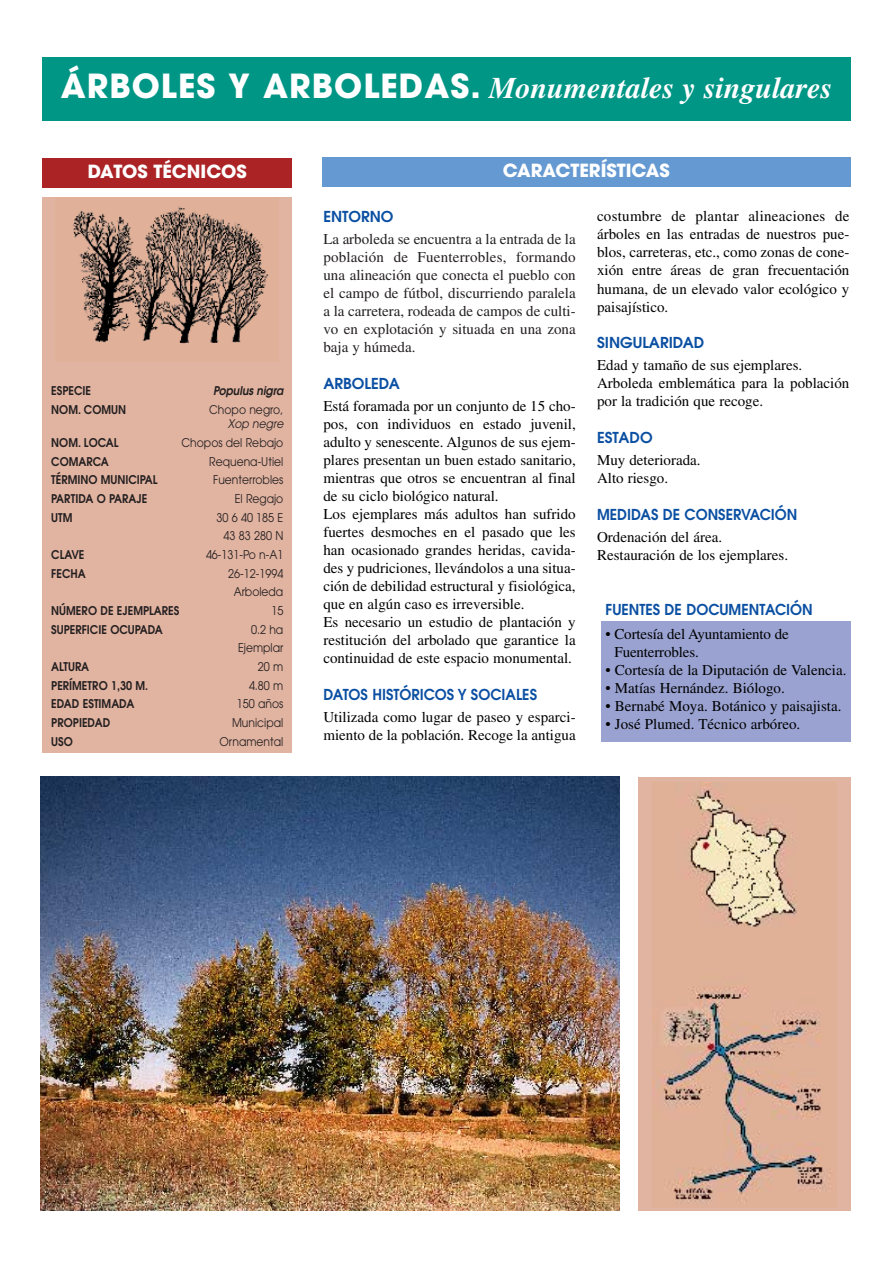
<style>
.page{position:relative;width:893px;height:1262px;background:#fff}
.page>*{position:absolute;margin:0;border:0;box-sizing:border-box;transform-origin:0 0}
.t1{font:italic 700 30px "Times";color:#fff}
.t2{font:700 18px "Avant Garde";color:#fff}
.t3{font:15px/18px "Times";color:#000}
.t4{font:15px/18px "Times";color:#231f20;text-align:justify}
.t5{font:600 15px "Avant Garde";color:#0a4fa2;scale:.95 1}
.t6{font:600 15px "Avant Garde";color:#0a4fa2}
.t7{font:12px/18.6px "Avant Garde";color:#231f20;text-align:center;scale:.9 1}
.t8{font:600 12px "Avant Garde";color:#231f20;scale:.9 1}
.t9{font:italic 600 12px "Avant Garde";color:#231f20;scale:.9 1}
.t10{font:italic 12px "Avant Garde";color:#231f20;scale:.9 1}
.s1{font-family:"Avant Garde";font-style:normal;font-size:33px}
</style>
<div class="page">
<div style="left:601px;top:621px;width:249px;height:120px;background:#99a2d1"></div>
<div style="left:43px;top:57px;width:807px;height:63px;background:#009685"></div>
<div style="left:43px;top:158px;width:249px;height:30px;background:#ac2326"></div>
<div style="left:322px;top:157px;width:528px;height:30px;background:#6599d1"></div>
<div style="left:43px;top:197px;width:249px;height:555px;background:#e1b3a1"></div>
<img style="left:72px;top:206px;width:197px;height:139px">
<div style="left:638px;top:779px;width:212px;height:428px;background:#e1b3a1"></div>
<img style="left:652px;top:782px;width:181px;height:422px">
<img style="left:41px;top:776px;width:578px;height:434px">
<h1 class="t1" style="left:61px;top:77px;width:773px"><span class="s1">ÁRBOLES Y ARBOLEDAS.</span> Monumentales y singulares</h1>
<p class="t2" style="left:88px;top:164px;width:161px">DATOS TÉCNICOS</p>
<p class="t2" style="left:503px;top:164px;width:168px">CARACTERÍSTICAS</p>
<p class="t8" style="left:51px;top:386px;width:46px">ESPECIE</p>
<p class="t9" style="left:213px;top:386px;width:80px">Populus nigra</p>
<p class="t8" style="left:51px;top:405px;width:85px">NOM. COMUN</p>
<p class="t7" style="left:209px;top:401px;width:84px">Chopo negro,</p>
<p class="t10" style="left:228px;top:419px;width:63px">Xop negre</p>
<p class="t8" style="left:51px;top:438px;width:76px">NOM. LOCAL</p>
<p class="t7" style="left:181px;top:434px;width:115px">Chopos del Rebajo</p>
<p class="t8" style="left:51px;top:457px;width:65px">COMARCA</p>
<p class="t7" style="left:209px;top:453px;width:84px">Requena-Utiel</p>
<p class="t8" style="left:51px;top:475px;width:120px">TÉRMINO MUNICIPAL</p>
<p class="t7" style="left:213px;top:472px;width:79px">Fuenterrobles</p>
<p class="t8" style="left:51px;top:494px;width:108px">PARTIDA O PARAJE</p>
<p class="t7" style="left:235px;top:490px;width:55px">El Regajo</p>
<p class="t8" style="left:51px;top:513px;width:25px">UTM</p>
<p class="t7" style="left:216px;top:509px;width:76px">30 6 40 185 E<br>43 83 280 N</p>
<p class="t8" style="left:51px;top:550px;width:38px">CLAVE</p>
<p class="t7" style="left:206px;top:546px;width:87px">46-131-Po n-A1</p>
<p class="t8" style="left:51px;top:568px;width:40px">FECHA</p>
<p class="t7" style="left:228px;top:565px;width:63px">26-12-1994<br>Arboleda</p>
<p class="t8" style="left:51px;top:606px;width:144px">NÚMERO DE EJEMPLARES</p>
<p class="t7" style="left:271px;top:602px;width:15px">15</p>
<p class="t8" style="left:51px;top:624px;width:125px">SUPERFICIE OCUPADA</p>
<p class="t7" style="left:238px;top:621px;width:52px;text-align:right">0.2 ha<br>Ejemplar</p>
<p class="t8" style="left:51px;top:662px;width:44px">ALTURA</p>
<p class="t7" style="left:258px;top:658px;width:30px">20 m</p>
<p class="t8" style="left:51px;top:680px;width:109px">PERÍMETRO 1,30 M.</p>
<p class="t7" style="left:249px;top:677px;width:40px">4.80 m</p>
<p class="t8" style="left:51px;top:699px;width:94px">EDAD ESTIMADA</p>
<p class="t7" style="left:237px;top:695px;width:53px">150 años</p>
<p class="t8" style="left:51px;top:718px;width:67px">PROPIEDAD</p>
<p class="t7" style="left:232px;top:714px;width:58px">Municipal</p>
<p class="t8" style="left:51px;top:736px;width:25px">USO</p>
<p class="t7" style="left:219px;top:733px;width:72px">Ornamental</p>
<p class="t6" style="left:323px;top:211px;width:71px">ENTORNO</p>
<p class="t4" style="left:323px;top:231px;width:254px">La arboleda se encuentra a la entrada de la población de Fuenterrobles, formando una alineación que conecta el pueblo con el campo de fútbol, discurriendo paralela a la carretera, rodeada de campos de culti&shy;vo en explotación y situada en una zona baja y húmeda.</p>
<p class="t6" style="left:323px;top:378px;width:78px">ARBOLEDA</p>
<p class="t3" style="left:323px;top:398px;width:254px">Está foramada por un conjunto de 15 cho&shy;pos, con individuos en estado juvenil, adulto y senescente. Algunos de sus ejem&shy;plares presentan un buen estado sanitario, mientras que otros se encuentran al final de su ciclo biológico natural.<br>Los ejemplares más adultos han sufrido fuertes desmoches en el pasado que les han ocasionado grandes heridas, cavida&shy;des y pudriciones, llevándolos a una situa&shy;ción de debilidad estructural y fisiológica, que en algún caso es irreversible.<br>Es necesario un estudio de plantación y restitución del arbolado que garantice la continuidad de este espacio monumental.</p>
<p class="t5" style="left:323px;top:689px;width:226px">DATOS HISTÓRICOS Y SOCIALES</p>
<p class="t3" style="left:323px;top:709px;width:254px">Utilizada como lugar de paseo y esparci&shy;miento de la población. Recoge la antigua</p>
<p class="t3" style="left:597px;top:209px;width:254px;text-align:justify">costumbre de plantar alineaciones de árboles en las entradas de nuestros pue&shy;blos, carreteras, etc., como zonas de cone&shy;xión entre áreas de gran frecuentación humana, de un elevado valor ecológico y paisajístico.</p>
<p class="t6" style="left:597px;top:337px;width:109px">SINGULARIDAD</p>
<p class="t3" style="left:597px;top:357px;width:254px">Edad y tamaño de sus ejemplares.<br>Arboleda emblemática para la población por la tradición que recoge.</p>
<p class="t6" style="left:597px;top:432px;width:57px">ESTADO</p>
<p class="t3" style="left:597px;top:452px;width:105px">Muy deteriorada.<br>Alto riesgo.</p>
<p class="t5" style="left:597px;top:509px;width:212px">MEDIDAS DE CONSERVACIÓN</p>
<p class="t3" style="left:597px;top:529px;width:193px">Ordenación del área.<br>Restauración de los ejemplares.</p>
<p class="t5" style="left:605px;top:603px;width:219px">FUENTES DE DOCUMENTACIÓN</p>
<p class="t3" style="left:614px;top:626px;width:176px;text-indent:-9px">• Cortesía del Ayuntamiento de<br>Fuenterrobles.</p>
<p class="t3" style="left:605px;top:662px;width:242px">• Cortesía de la Diputación de Valencia.</p>
<p class="t3" style="left:605px;top:680px;width:181px">• Matías Hernández. Biólogo.</p>
<p class="t3" style="left:605px;top:698px;width:237px">• Bernabé Moya. Botánico y paisajista.</p>
<p class="t3" style="left:605px;top:716px;width:196px">• José Plumed. Técnico arbóreo.</p>
</div>
